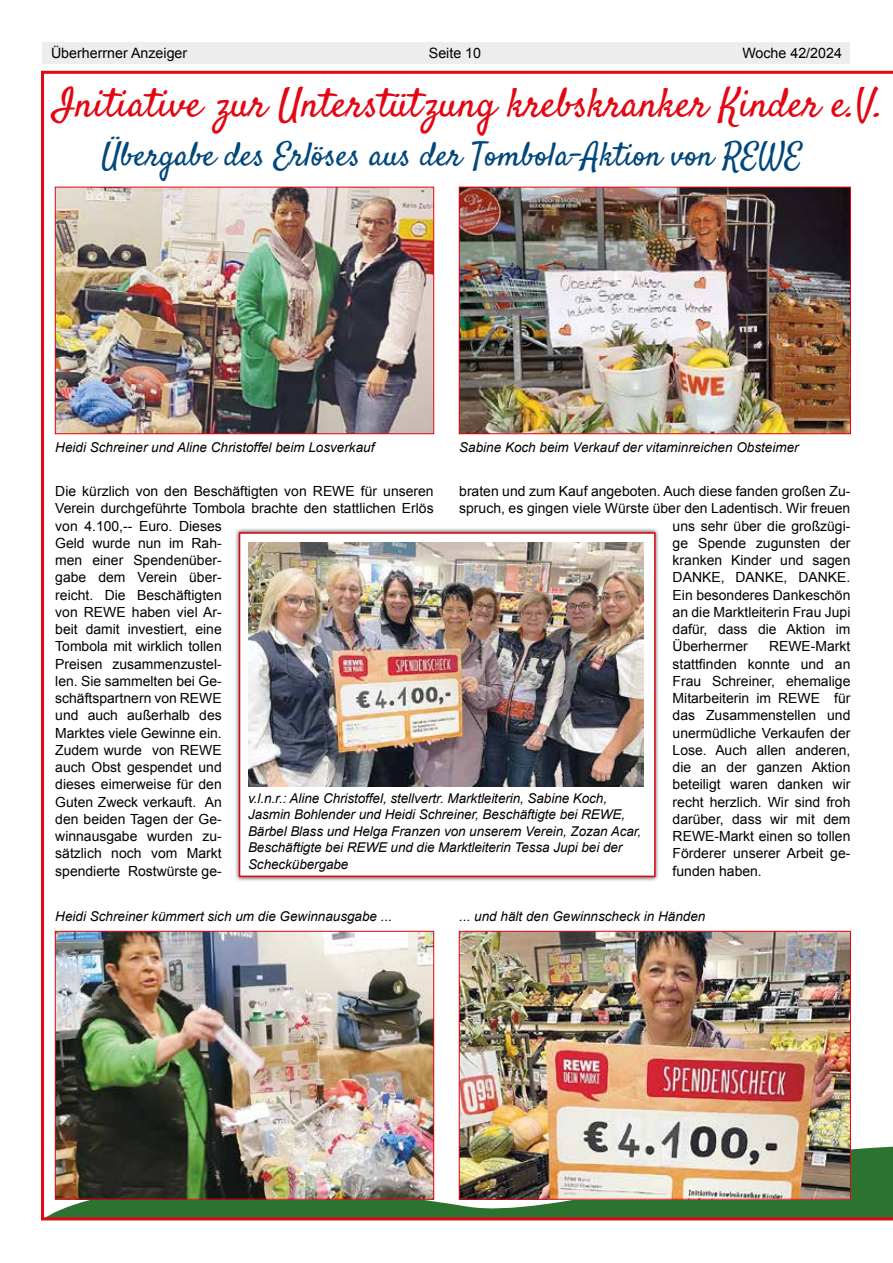
<style>
.page{position:relative;width:893px;height:1263px;background:#fff}
.page>*{position:absolute;margin:0;border:0;box-sizing:border-box;transform-origin:0 0}
.t1{font:40.5px "Satisfy";color:#e30613}
.t2{font:33px "Satisfy";color:#00477c}
.t3{font:14.25px "Arial";color:#000}
.t4{font:13.95px/17.2px "Arial";color:#000;text-align:justify}
.t5{font:italic 13.5px/16.5px "Arial";letter-spacing:-.005em;color:#000}
</style>
<div class="page">
<div style="left:43px;top:43px;width:807px;height:21px;background:#ededed"></div>
<img style="left:41px;top:71px;width:852px;height:1149px">
<p class="t3" style="left:51px;top:44px;width:138px">Überherrner Anzeiger</p>
<p class="t3" style="left:429px;top:44px;width:54px">Seite 10</p>
<p class="t3" style="left:742px;top:44px;width:101px">Woche 42/2024</p>
<h1 class="t1" style="left:54px;top:78px;width:831px">Initiative zur Unterstützung krebskranker Kinder e.V.</h1>
<h2 class="t2" style="left:102px;top:134px;width:702px">Übergabe des Erlöses aus der Tombola-Aktion von REWE</h2>
<p class="t5" style="left:55px;top:439px;width:321px">Heidi Schreiner und Aline Christoffel beim Losverkauf</p>
<p class="t5" style="left:459px;top:439px;width:341px">Sabine Koch beim Verkauf der vitaminreichen Obsteimer</p>
<p class="t4" style="left:55px;top:483px;width:380px;text-align:left">Die kürzlich von den Beschäftigten von REWE für unseren<br>Verein durchgeführte Tombola brachte den stattlichen Erlös von 4.100,-- Euro. Dieses<br>Geld wurde nun im Rah-<br>men einer Spendenüber-<br>gabe dem Verein über-<br>reicht. Die Beschäftigten<br>von REWE haben viel Ar-<br>beit damit investiert, eine<br>Tombola mit wirklich tollen<br>Preisen zusammenzustel-<br>len. Sie sammelten bei Ge-<br>schäftspartnern von REWE<br>und auch außerhalb des<br>Marktes viele Gewinne ein.<br>Zudem wurde von REWE<br>auch Obst gespendet und<br>dieses eimerweise für den<br>Guten Zweck verkauft. An<br>den beiden Tagen der Ge-<br>winnausgabe wurden zu-<br>sätzlich noch vom Markt<br>spendierte Rostwürste ge-</p>
<p class="t4" style="left:459px;top:483px;width:393px">braten und zum Kauf angeboten. Auch diese fanden großen Zu-</p>
<p class="t4" style="left:459px;top:500px;width:393px">spruch, es gingen viele Würste über den Ladentisch. Wir freuen</p>
<p class="t4" style="left:673px;top:517px;width:179px">uns sehr über die großzügi-</p>
<p class="t4" style="left:673px;top:534px;width:179px">ge Spende zugunsten der</p>
<p class="t4" style="left:673px;top:552px;width:179px">kranken Kinder und sagen</p>
<p class="t4" style="left:673px;top:569px;width:179px">DANKE, DANKE, DANKE.</p>
<p class="t4" style="left:673px;top:586px;width:179px">Ein besonderes Dankeschön</p>
<p class="t4" style="left:673px;top:603px;width:179px">an die Marktleiterin Frau Jupi</p>
<p class="t4" style="left:673px;top:621px;width:179px">dafür, dass die Aktion im</p>
<p class="t4" style="left:673px;top:638px;width:77px">Überherrner</p>
<p class="t4" style="left:673px;top:638px;width:179px;text-indent:96px">REWE-Markt stattfinden konnte und an Frau Schreiner, ehemalige Mitarbeiterin im REWE für das Zusammenstellen und unermüdliche Verkaufen der Lose. Auch allen anderen, die an der ganzen Aktion beteiligt waren danken wir recht herzlich. Wir sind froh darüber, dass wir mit dem REWE-Markt einen so tollen Förderer unserer Arbeit ge&shy;funden haben.</p>
<p class="t5" style="left:248px;top:790px;width:395px">v.l.n.r.: Aline Christoffel, stellvertr. Marktleiterin, Sabine Koch, Jasmin Bohlender und Heidi Schreiner, Beschäftigte bei REWE, Bärbel Blass und Helga Franzen von unserem Verein, Zozan Acar, Beschäftigte bei REWE und die Marktleiterin Tessa Jupi bei der Scheckübergabe</p>
<p class="t5" style="left:55px;top:908px;width:338px">Heidi Schreiner kümmert sich um die Gewinnausgabe ...</p>
<p class="t5" style="left:459px;top:908px;width:248px">... und hält den Gewinnscheck in Händen</p>
</div>
